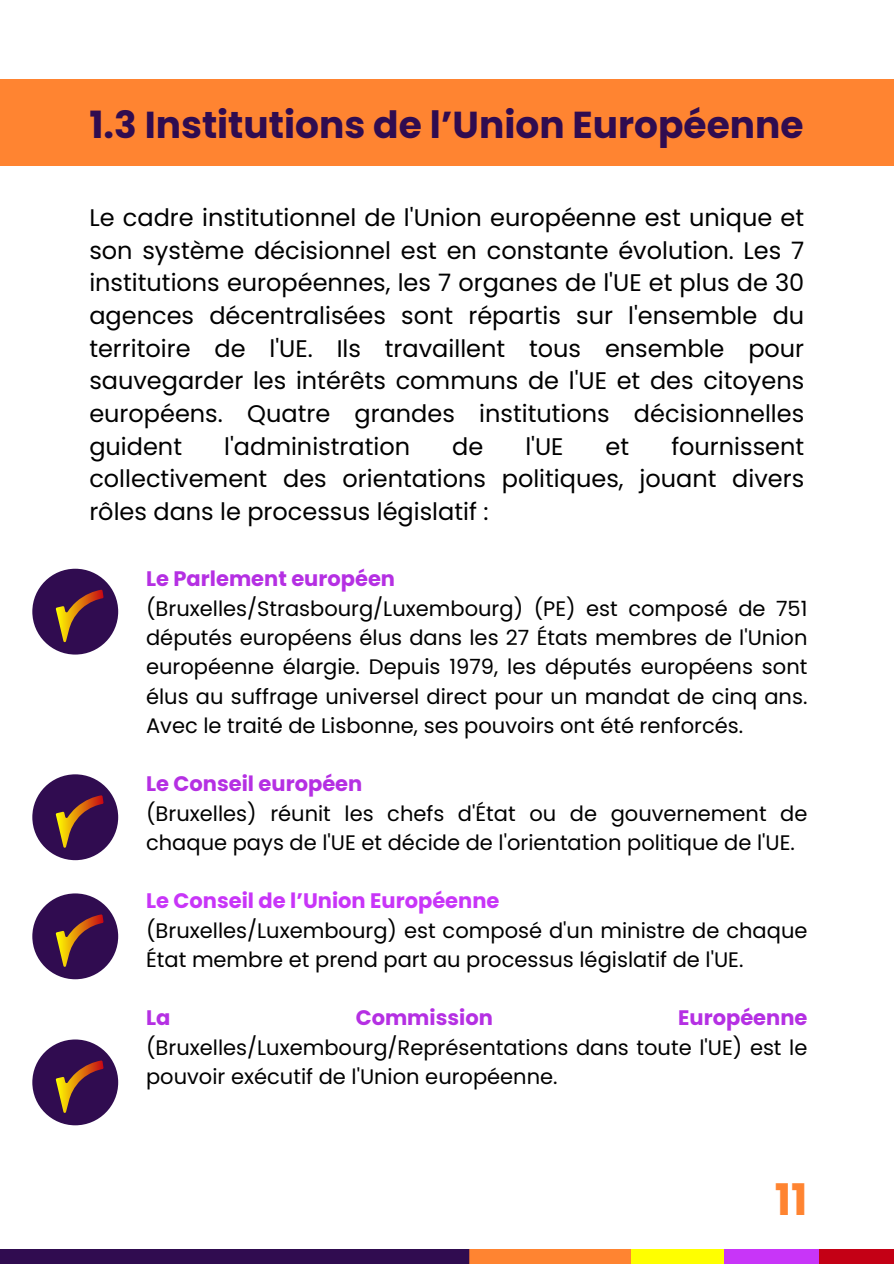
<style>
.page{position:relative;width:894px;height:1264px;background:#fff}
.page>*{position:absolute;margin:0;border:0;box-sizing:border-box;transform-origin:0 0}
.t1{font:700 43.5px "Poppins";color:#ff8431}
.t2{font:700 37.5px "Poppins";color:#300c50}
.t3{font:24px/32.7px "Poppins";color:#000;text-align:justify}
.t4{font:21px/29.2px "Poppins";color:#000;text-align:justify}
.t5{font:700 21px "Poppins";color:#b530e3}
.t6{font:700 21px "Poppins";color:#c835f8}
.s1{font-weight:700;color:#b530e3}
</style>
<div class="page">
<div style="left:0;top:80px;width:893px;height:86px;background:#ff8431"></div>
<div style="left:0;top:1238px;width:893px;height:25px;background:#300c50"></div>
<div style="left:469px;top:1239px;width:162px;height:24px;background:#ff8431"></div>
<div style="left:631px;top:1239px;width:92px;height:24px;background:#ff0"></div>
<div style="left:724px;top:1239px;width:97px;height:24px;background:#c835f8"></div>
<div style="left:818px;top:1239px;width:75px;height:24px;background:#c40015"></div>
<div style="left:0;top:1234px;width:893px;height:14px;background:#fff"></div>
<div style="left:32px;top:568px;width:86px;height:86px;background:#300c50;border-radius:50%"></div>
<svg style="left:56px;top:589px;width:48px;height:53px"></svg>
<div style="left:32px;top:774px;width:86px;height:86px;background:#300c50;border-radius:50%"></div>
<svg style="left:56px;top:795px;width:48px;height:52px"></svg>
<div style="left:32px;top:1039px;width:86px;height:86px;background:#300c50;border-radius:50%"></div>
<svg style="left:56px;top:1060px;width:48px;height:52px"></svg>
<div style="left:32px;top:893px;width:86px;height:86px;background:#300c50;border-radius:50%"></div>
<svg style="left:56px;top:914px;width:48px;height:52px"></svg>
<p class="t2" style="left:89px;top:99px;width:715px">1.3 Institutions de l’Union Européenne</p>
<h1 class="t3" style="left:89px;top:201px;width:716px">Le cadre institutionnel de l'Union européenne est unique et son système décisionnel est en constante évolution. Les 7 institutions européennes, les 7 organes de l'UE et plus de 30 agences décentralisées sont répartis sur l'ensemble du territoire de l'UE. Ils travaillent tous ensemble pour sauvegarder les intérêts communs de l'UE et des citoyens européens. Quatre grandes institutions décisionnelles guident</h1>
<h1 class="t3" style="left:224px;top:430px;width:187px">l'administration</h1>
<h1 class="t3" style="left:452px;top:430px;width:33px">de</h1>
<h1 class="t3" style="left:525px;top:430px;width:40px">l'UE</h1>
<h1 class="t3" style="left:605px;top:430px;width:25px">et</h1>
<h1 class="t3" style="left:89px;top:430px;width:716px;text-indent:581px">fournissent collectivement des orientations politiques, jouant divers rôles dans le processus législatif :</h1>
<h2 class="t5" style="left:146px;top:564px;width:250px">Le Parlement européen</h2>
<p class="t4" style="left:146px;top:593px;width:662px">(Bruxelles/Strasbourg/Luxembourg) (PE) est composé de 751 députés européens élus dans les 27 États membres de l'Union européenne élargie. Depuis 1979, les députés européens sont élus au suffrage universel direct pour un mandat de cinq ans.<br>Avec le traité de Lisbonne, ses pouvoirs ont été renforcés.</p>
<p class="t5" style="left:146px;top:769px;width:218px">Le Conseil européen</p>
<p class="t4" style="left:146px;top:798px;width:662px">(Bruxelles) réunit les chefs d'État ou de gouvernement de chaque pays de l'UE et décide de l'orientation politique de l'UE.</p>
<p class="t6" style="left:146px;top:886px;width:355px">Le Conseil de l’Union Européenne</p>
<p class="t4" style="left:146px;top:915px;width:662px">(Bruxelles/Luxembourg) est composé d'un ministre de chaque<br>État membre et prend part au processus législatif de l'UE.</p>
<p class="t5" style="left:146px;top:1003px;width:26px">La</p>
<p class="t5" style="left:355px;top:1003px;width:139px">Commission</p>
<p class="t4" style="left:146px;top:1003px;width:662px;text-indent:532px"><span class="s1">Européenne </span>(Bruxelles/Luxembourg/Représentations dans toute l'UE) est le pouvoir exécutif de l'Union européenne.</p>
<p class="t1" style="left:774px;top:1169px;width:34px">11</p>
</div>
